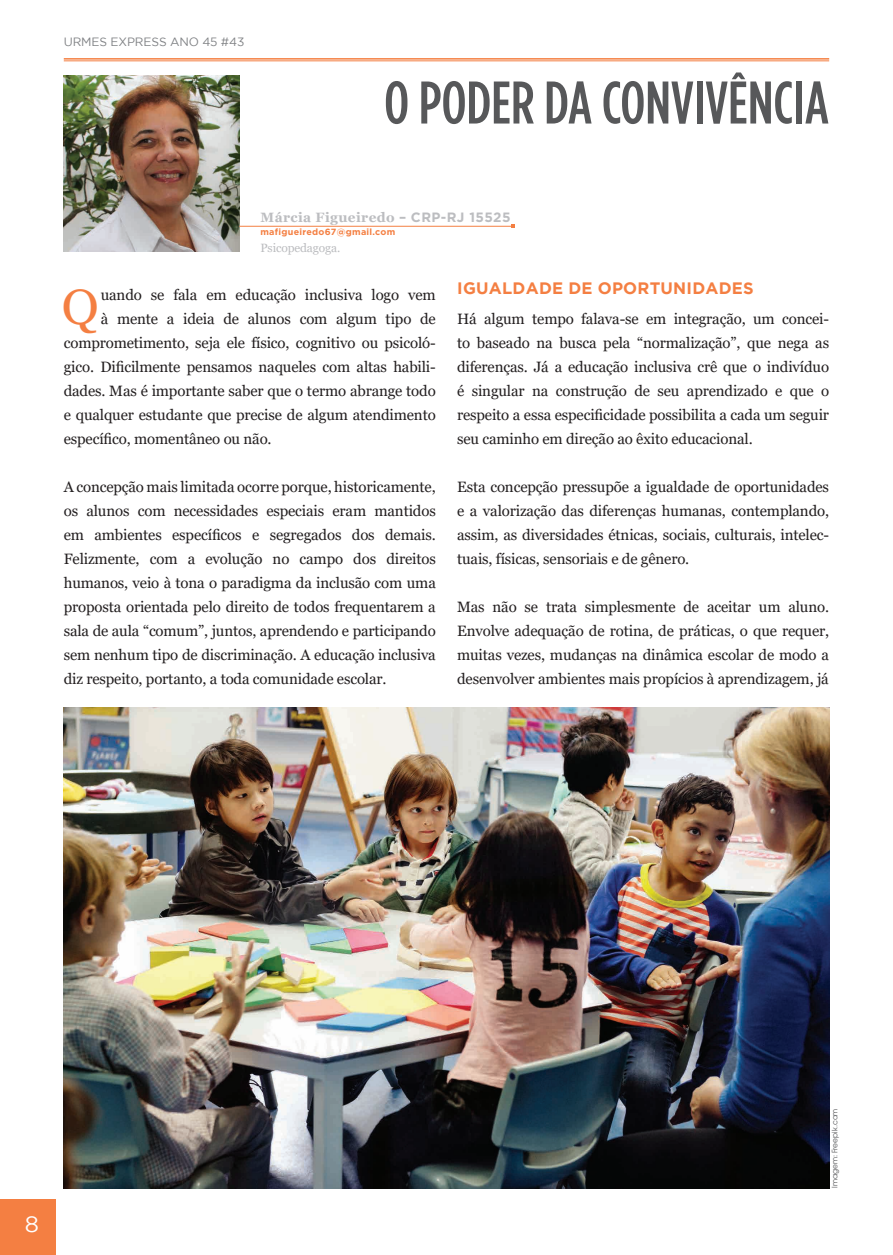
<style>
.page{position:relative;width:893px;height:1255px;background:#fff}
.page>*{position:absolute;margin:0;border:0;box-sizing:border-box;transform-origin:0 0}
.t1{font:500 60px "Gotham Condensed";color:#57585a}
.t2{font:49.65px "Georgia";color:#f47f42}
.t3{font:22.5px "Gotham";color:#fff}
.t4{font:700 16.5px "Gotham";color:#f47f42}
.t5{font:15px/24px "Georgia";letter-spacing:-.01em;color:#231f20;text-align:justify}
.t6{font:700 13.5px "Georgia";letter-spacing:.03em;color:#bcbdc0}
.t7{font:12px "Gotham";letter-spacing:-.01em;color:#808285}
.t8{font:12px "Georgia";letter-spacing:-.01em;color:#bcbdc0}
.t9{font:700 9px "Gotham";letter-spacing:.03em;color:#f47f42}
.t10{font:7.5px "Te X Gyre Adventor";color:#57585a}
.s1{font-family:"Gotham"}
</style>
<div class="page">
<div style="left:0;top:1199px;width:55px;height:55px;background:#f47f42"></div>
<hr style="left:64px;top:58px;width:765px;height:2px;background:#f47f42">
<hr style="left:64px;top:61px;width:765px;height:1px;background:#f47f42">
<img style="left:64px;top:75px;width:175px;height:177px">
<img style="left:64px;top:707px;width:765px;height:480px">
<hr style="left:239px;top:226px;width:274px;height:1px;background:#f47f42">
<p class="t7" style="left:64px;top:35px;width:182px">URMES EXPRESS ANO 45 #43</p>
<h1 class="t1" style="left:384px;top:68px;width:446px">O PODER DA CONVIVÊNCIA</h1>
<p class="t6" style="left:260px;top:208px;width:252px">Márcia Figueiredo <span class="s1">– CRP-RJ 15525</span></p>
<p class="t9" style="left:260px;top:227px;width:136px">mafigueiredo67@gmail.com</p>
<p class="t8" style="left:260px;top:240px;width:81px">Psicopedagoga.</p>
<h2 class="t2" style="left:62px;top:276px;width:38px">Q</h2>
<p class="t5" style="left:101px;top:283px;width:337px">uando se fala em educação inclusiva logo vem</p>
<p class="t5" style="left:101px;top:307px;width:337px">à mente a ideia de alunos com algum tipo de</p>
<p class="t5" style="left:64px;top:331px;width:373px">comprometimento, seja ele físico, cognitivo ou psicoló-</p>
<p class="t5" style="left:64px;top:355px;width:374px">gico. Dificilmente pensamos naqueles com altas habili-</p>
<p class="t5" style="left:64px;top:379px;width:373px">dades. Mas é importante saber que o termo abrange todo</p>
<p class="t5" style="left:64px;top:403px;width:373px">e qualquer estudante que precise de algum atendimento</p>
<p class="t5" style="left:64px;top:427px;width:209px">específico, momentâneo ou não.</p>
<p class="t5" style="left:64px;top:475px;width:374px">A concepção mais limitada ocorre porque, historicamente, os alunos com necessidades especiais eram mantidos em ambientes específicos e segregados dos demais.<br>Felizmente, com a evolução no campo dos direitos humanos, veio à tona o paradigma da inclusão com uma proposta orientada pelo direito de todos frequentarem a sala de aula “comum”, juntos, aprendendo e participando sem nenhum tipo de discriminação. A educação inclusiva diz respeito, portanto, a toda comunidade escolar.</p>
<p class="t4" style="left:457px;top:279px;width:33px">IGUALDADE</p>
<p class="t4" style="left:568px;top:279px;width:43px">DE OPORTUNIDADES</p>
<p class="t5" style="left:457px;top:307px;width:374px">Há algum tempo falava-se em integração, um concei&shy;to baseado na busca pela “normalização”, que nega as diferenças. Já a educação inclusiva crê que o indivíduo é singular na construção de seu aprendizado e que o respeito a essa especificidade possibilita a cada um seguir seu caminho em direção ao êxito educacional.</p>
<p class="t5" style="left:457px;top:475px;width:374px">Esta concepção pressupõe a igualdade de oportunidades e a valorização das diferenças humanas, contemplando, assim, as diversidades étnicas, sociais, culturais, intelec&shy;tuais, físicas, sensoriais e de gênero.</p>
<p class="t5" style="left:457px;top:595px;width:374px">Mas não se trata simplesmente de aceitar um aluno.<br>Envolve adequação de rotina, de práticas, o que requer, muitas vezes, mudanças na dinâmica escolar de modo a desenvolver ambientes mais propícios à aprendizagem, já</p>
<h3 class="t3" style="left:25px;top:1211px;width:16px">8</h3>
<p class="t10" style="left:829px;top:1187px;width:81px;rotate:-90deg">Imagem: Freepik.com</p>
</div>
